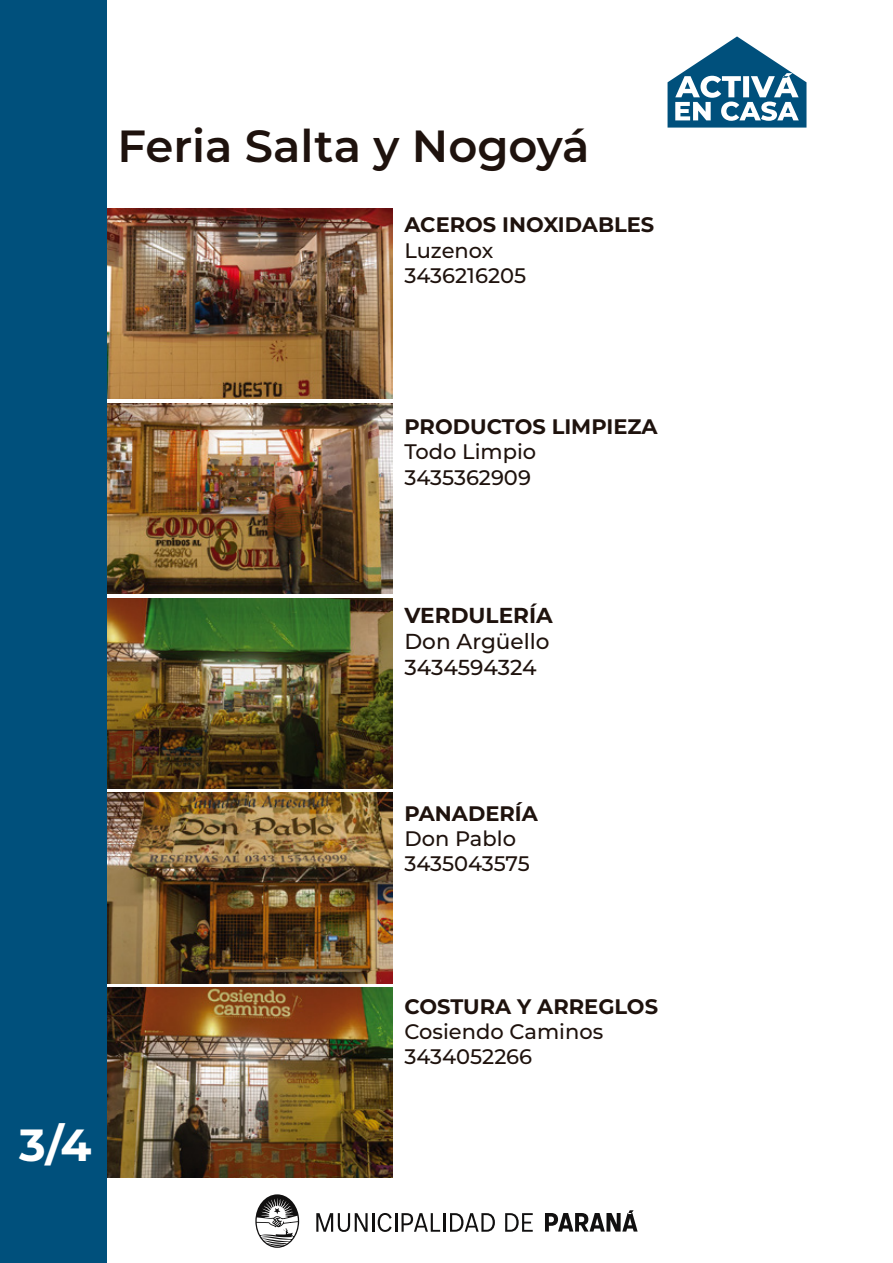
<style>
.page{position:relative;width:893px;height:1263px;background:#fff}
.page>*{position:absolute;margin:0;border:0;box-sizing:border-box;transform-origin:0 0}
.t1{font:600 45px "Montserrat";color:#1e120d}
.t2{font:700 45px "Montserrat";color:#fff}
.t3{font:500 21.6px/26px "Montserrat";color:#1e120d}
.t4{font:700 21.6px "Montserrat";color:#1e120d}
.t5{font:500 21px/25.2px "Montserrat";color:#1e120d}
.t6{font:700 21px "Montserrat";color:#1e120d}
</style>
<div class="page">
<svg style="left:667px;top:36px;width:139px;height:92px"></svg>
<img style="left:106px;top:209px;width:286px;height:190px">
<img style="left:106px;top:403px;width:286px;height:191px">
<img style="left:106px;top:598px;width:286px;height:190px">
<img style="left:106px;top:793px;width:286px;height:190px">
<img style="left:106px;top:988px;width:286px;height:190px">
<div style="left:0;top:0;width:106px;height:1263px;background:#00507c"></div>
<svg style="left:545px;top:1210px;width:93px;height:21px"></svg>
<svg style="left:316px;top:1213px;width:179px;height:19px"></svg>
<svg style="left:505px;top:1213px;width:28px;height:19px"></svg>
<svg style="left:255px;top:1194px;width:44px;height:54px"></svg>
<h1 class="t1" style="left:117px;top:114px;width:474px">Feria Salta y Nogoyá</h1>
<p class="t6" style="left:404px;top:210px;width:251px">ACEROS INOXIDABLES</p>
<p class="t5" style="left:404px;top:237px;width:123px">Luzenox<br>3436216205</p>
<h1 class="t2" style="left:19px;top:1113px;width:74px">3/4</h1>
<p class="t6" style="left:404px;top:412px;width:255px">PRODUCTOS LIMPIEZA</p>
<p class="t5" style="left:404px;top:439px;width:133px">Todo Limpio<br>3435362909</p>
<p class="t4" style="left:404px;top:599px;width:150px">VERDULERÍA</p>
<p class="t3" style="left:404px;top:627px;width:147px">Don Argüello<br>3434594324</p>
<p class="t6" style="left:404px;top:798px;width:135px">PANADERÍA</p>
<p class="t5" style="left:404px;top:825px;width:127px">Don Pablo<br>3435043575</p>
<p class="t6" style="left:404px;top:991px;width:255px">COSTURA Y ARREGLOS</p>
<p class="t5" style="left:404px;top:1018px;width:200px">Cosiendo Caminos<br>3434052266</p>
</div>
